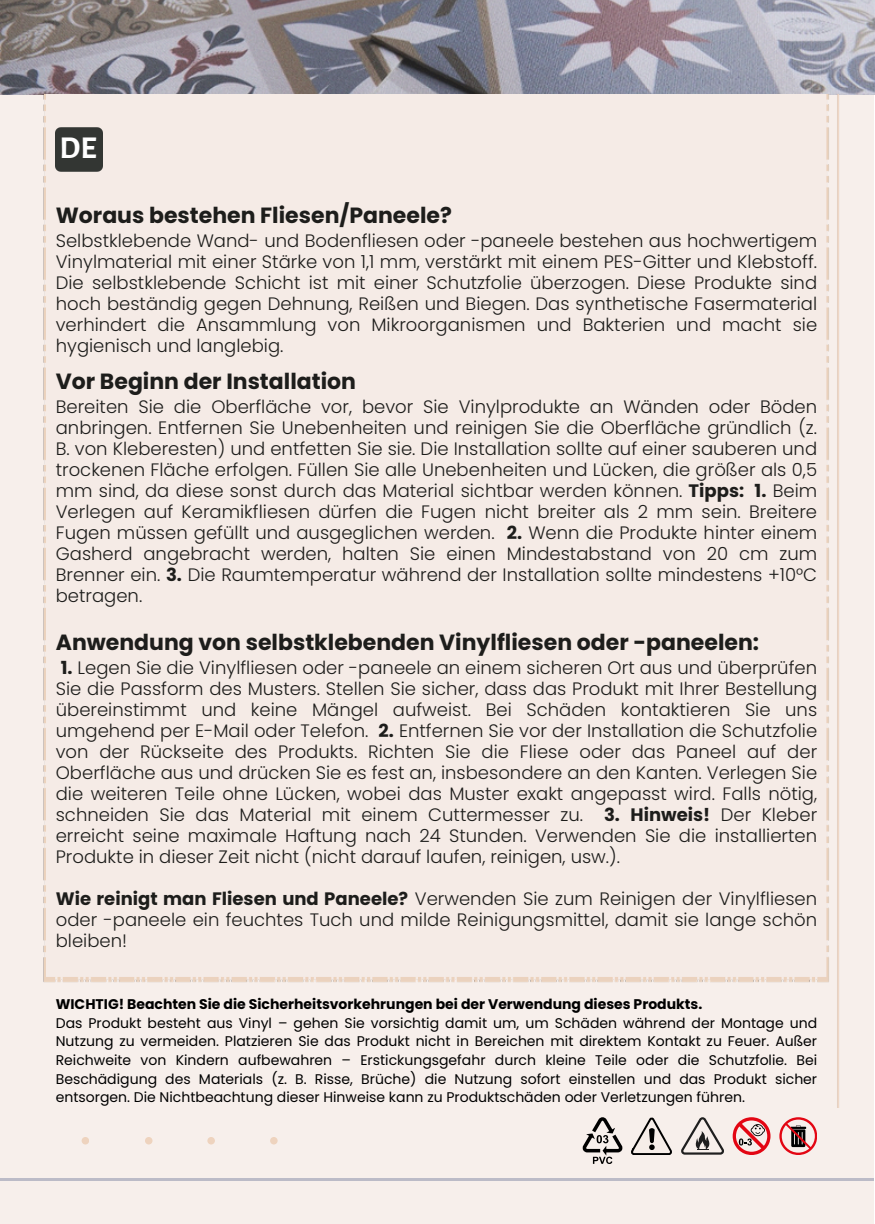
<style>
.page{position:relative;width:875px;height:1224px;background:#fff}
.page>*{position:absolute;margin:0;border:0;box-sizing:border-box;transform-origin:0 0}
.t1{font:700 32px "Alegreya Sans";color:#fff}
.t2{font:700 22px "Poppins";color:#1d1d1b}
.t3{font:300 18px/21px "Poppins";color:#1d1d1b;text-align:justify}
.t4{font:14px/18.6px "Poppins";color:#000;text-align:justify}
.t5{font:700 14px "Poppins";color:#000}
.s1{font-weight:700}
</style>
<div class="page">
<div style="left:0;top:1px;width:873px;height:1223px;background:#f6ede8"></div>
<hr style="left:0;top:1179px;width:873px;height:1px;background:#b1b0be">
<img style="left:0;top:0;width:874px;height:94px">
<img style="left:43px;top:95px;width:796px;height:1012px">
<div style="left:82px;top:1137px;width:7px;height:8px;background:#eed3be;border-radius:50%"></div>
<div style="left:145px;top:1137px;width:7px;height:8px;background:#eed3be;border-radius:50%"></div>
<div style="left:207px;top:1137px;width:8px;height:8px;background:#eed3be;border-radius:50%"></div>
<div style="left:270px;top:1137px;width:7px;height:8px;background:#eed3be;border-radius:50%"></div>
<div style="left:56px;top:128px;width:46px;height:43px;background:#333633"></div>
<svg style="left:582px;top:1117px;width:40px;height:47px"></svg>
<svg style="left:732px;top:1117px;width:37px;height:38px"></svg>
<svg style="left:681px;top:1117px;width:42px;height:38px"></svg>
<svg style="left:779px;top:1117px;width:37px;height:38px"></svg>
<svg style="left:631px;top:1118px;width:40px;height:37px"></svg>
<h2 class="t1" style="left:60px;top:132px;width:39px">DE</h2>
<h1 class="t2" style="left:56px;top:200px;width:397px">Woraus bestehen Fliesen/Paneele?</h1>
<h1 class="t3" style="left:56px;top:230px;width:762px">Selbstklebende Wand- und Bodenfliesen oder -paneele bestehen aus hochwertigem Vinylmaterial mit einer Stärke von 1,1 mm, verstärkt mit einem PES-Gitter und Klebstoff.<br>Die selbstklebende Schicht ist mit einer Schutzfolie überzogen. Diese Produkte sind hoch beständig gegen Dehnung, Reißen und Biegen. Das synthetische Fasermaterial verhindert die Ansammlung von Mikroorganismen und Bakterien und macht sie hygienisch und langlebig.</h1>
<p class="t2" style="left:56px;top:365px;width:301px">Vor Beginn der Installation</p>
<p class="t3" style="left:56px;top:396px;width:762px">Bereiten Sie die Oberfläche vor, bevor Sie Vinylprodukte an Wänden oder Böden anbringen. Entfernen Sie Unebenheiten und reinigen Sie die Oberfläche gründlich (z.<br>B. von Kleberesten) und entfetten Sie sie. Die Installation sollte auf einer sauberen und trockenen Fläche erfolgen. Füllen Sie alle Unebenheiten und Lücken, die größer als 0,5 mm sind, da diese sonst durch das Material sichtbar werden können. <span class="s1">Tipps: 1.</span> Beim Verlegen auf Keramikfliesen dürfen die Fugen nicht breiter als 2 mm sein. Breitere Fugen müssen gefüllt und ausgeglichen werden. <span class="s1">2.</span> Wenn die Produkte hinter einem Gasherd angebracht werden, halten Sie einen Mindestabstand von 20 cm zum Brenner ein. <span class="s1">3.</span> Die Raumtemperatur während der Installation sollte mindestens +10°C betragen.</p>
<p class="t2" style="left:56px;top:626px;width:704px">Anwendung von selbstklebenden Vinylfliesen oder -paneelen:</p>
<p class="t3" style="left:56px;top:657px;width:762px"><span class="s1">1.</span> Legen Sie die Vinylfliesen oder -paneele an einem sicheren Ort aus und überprüfen Sie die Passform des Musters. Stellen Sie sicher, dass das Produkt mit Ihrer Bestellung übereinstimmt und keine Mängel aufweist. Bei Schäden kontaktieren Sie uns umgehend per E-Mail oder Telefon. <span class="s1">2.</span> Entfernen Sie vor der Installation die Schutzfolie von der Rückseite des Produkts. Richten Sie die Fliese oder das Paneel auf der Oberfläche aus und drücken Sie es fest an, insbesondere an den Kanten. Verlegen Sie die weiteren Teile ohne Lücken, wobei das Muster exakt angepasst wird. Falls nötig, schneiden Sie das Material mit einem Cuttermesser zu. <span class="s1">3. Hinweis!</span> Der Kleber erreicht seine maximale Haftung nach 24 Stunden. Verwenden Sie die installierten Produkte in dieser Zeit nicht (nicht darauf laufen, reinigen, usw.).</p>
<p class="t3" style="left:56px;top:888px;width:762px"><span class="s1">Wie reinigt man Fliesen und Paneele?</span> Verwenden Sie zum Reinigen der Vinylfliesen oder -paneele ein feuchtes Tuch und milde Reinigungsmittel, damit sie lange schön bleiben!</p>
<h2 class="t5" style="left:56px;top:994px;width:647px">WICHTIG! Beachten Sie die Sicherheitsvorkehrungen bei der Verwendung dieses Produkts.</h2>
<h2 class="t4" style="left:56px;top:1013px;width:762px">Das Produkt besteht aus Vinyl – gehen Sie vorsichtig damit um, um Schäden während der Montage und Nutzung zu vermeiden. Platzieren Sie das Produkt nicht in Bereichen mit direktem Kontakt zu Feuer. Außer Reichweite von Kindern aufbewahren – Erstickungsgefahr durch kleine Teile oder die Schutzfolie. Bei Beschädigung des Materials (z. B. Risse, Brüche) die Nutzung sofort einstellen und das Produkt sicher entsorgen. Die Nichtbeachtung dieser Hinweise kann zu Produktschäden oder Verletzungen führen.</h2>
</div>
